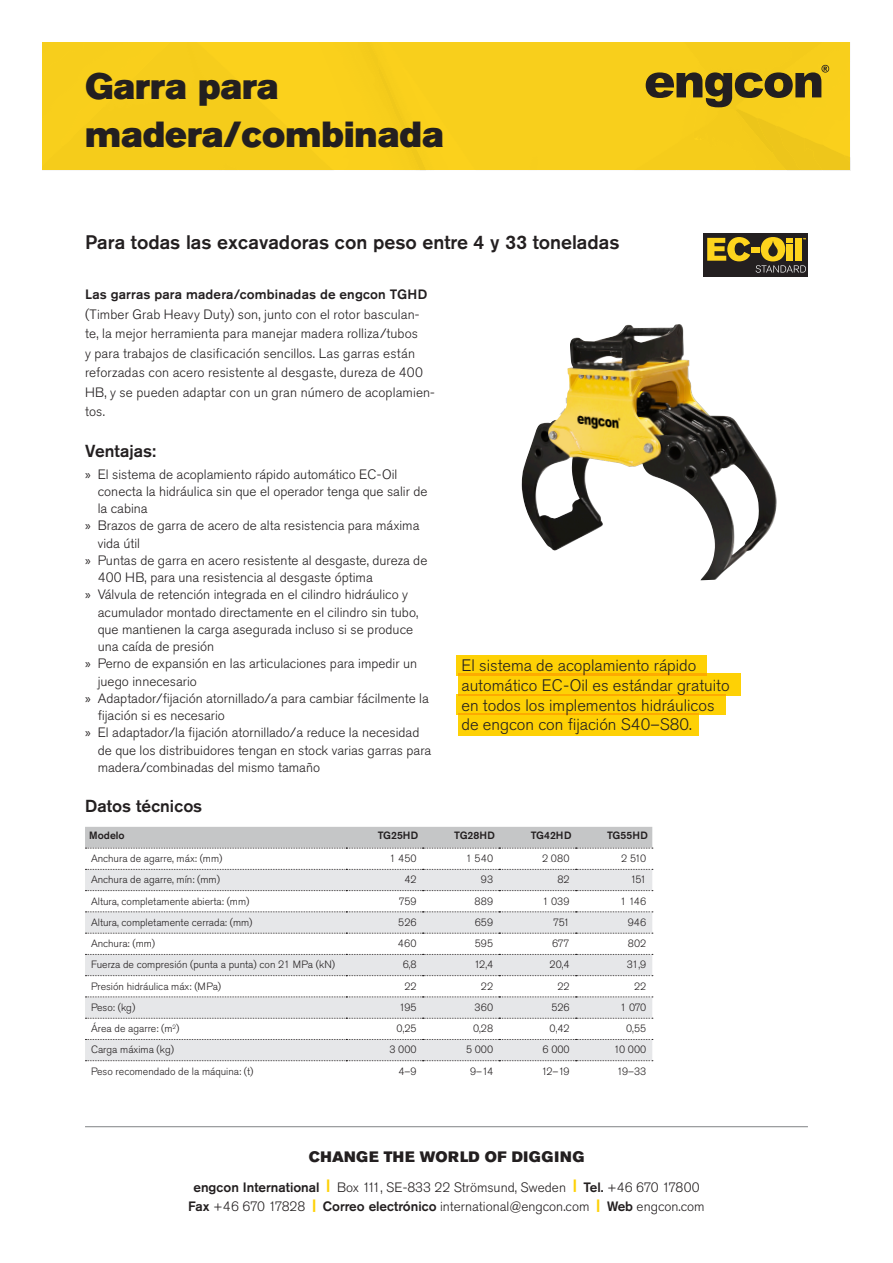
<style>
.page{position:relative;width:893px;height:1263px;background:#fff}
.page>*{position:absolute;margin:0;border:0;box-sizing:border-box;transform-origin:0 0}
.Product_heading{font:36px/48px "Akzidenz Grotesk Pro Super";color:#231f20}
.t1{font:500 19.5px "Akzidenz Grotesk Pro";color:#231f20}
.t2{font:500 17.25px "Akzidenz Grotesk Pro";color:#231f20}
.t3{font:300 16.5px/19.8px "Akzidenz Grotesk Pro";color:#231f20}
.t4{font:15px "Akzidenz Grotesk Pro Super";letter-spacing:.04em;color:#231f20}
.Brödtext1{font:300 13.5px/17.2px "Akzidenz Grotesk Pro";color:#231f20}
.t5{font:300 10.5px "Akzidenz Grotesk Pro";color:#231f20}
.t6{font:500 10.5px "Akzidenz Grotesk Pro";color:#231f20}
.s1{font-weight:500}
.s2{font-family:"Myriad Pro";font-weight:400}
.s3{font-family:"Akzidenz Grotesk Pro Super";font-weight:400;color:#fed105}
</style>
<div class="page">
<div style="left:43px;top:43px;width:807px;height:128px;background:#f8cf1c"></div>
<hr style="left:85px;top:1126px;width:723px;height:1px;background:#808285">
<img style="left:522px;top:324px;width:255px;height:256px">
<div style="left:457px;top:655px;width:250px;height:20px;background:#fed105"></div>
<div style="left:458px;top:673px;width:283px;height:23px;background:#fed105"></div>
<div style="left:458px;top:713px;width:240px;height:23px;background:#fed105"></div>
<div style="left:457px;top:695px;width:269px;height:20px;background:#fed105"></div>
<div style="left:703px;top:234px;width:105px;height:43px;background:#231f20"></div>
<svg style="left:707px;top:237px;width:43px;height:24px"></svg>
<div style="left:751px;top:248px;width:8px;height:5px;background:#fed41d"></div>
<svg style="left:756px;top:237px;width:50px;height:36px"></svg>
<svg style="left:85px;top:870px;width:567px;height:190px;fill:#e6e7e9"></svg>
<svg style="left:85px;top:827px;width:568px;height:22px;background:#c4c4c5"></svg>
<svg style="left:85px;top:869px;width:568px;height:1px"></svg>
<svg style="left:85px;top:890px;width:568px;height:1px"></svg>
<svg style="left:85px;top:911px;width:568px;height:1px"></svg>
<svg style="left:85px;top:933px;width:568px;height:1px"></svg>
<svg style="left:85px;top:954px;width:568px;height:1px"></svg>
<svg style="left:85px;top:975px;width:568px;height:1px"></svg>
<svg style="left:85px;top:996px;width:568px;height:1px"></svg>
<svg style="left:85px;top:1018px;width:568px;height:1px"></svg>
<svg style="left:85px;top:1039px;width:568px;height:1px"></svg>
<svg style="left:85px;top:1060px;width:568px;height:1px"></svg>
<p class="Product_heading" style="left:85px;top:63px;width:360px">Garra para madera/combinada</p>
<h1 class="t1" style="left:85px;top:229px;width:536px">Para todas las excavadoras con peso entre 4 y 33 toneladas</h1>
<p class="Brödtext1" style="left:85px;top:285px;width:351px;line-height:19.5px"><span class="s1">Las garras para madera/combinadas de engcon TGHD </span>(Timber Grab Heavy Duty) son, junto con el rotor basculan&shy;te, la mejor herramienta para manejar madera rolliza/tubos<br>y para trabajos de clasificación sencillos. Las garras están reforzadas con acero resistente al desgaste, dureza de 400<br>HB, y se pueden adaptar con un gran número de acoplamien&shy;tos.</p>
<h2 class="t2" style="left:85px;top:440px;width:73px">Ventajas:</h2>
<p class="Brödtext1" style="left:98px;top:465px;width:331px;text-indent:-13px"><span class="s2">»</span> El sistema de acoplamiento rápido automático EC-Oil conecta la hidráulica sin que el operador tenga que salir de la cabina</p>
<p class="Brödtext1" style="left:98px;top:517px;width:323px;text-indent:-13px"><span class="s2">»</span> Brazos de garra de acero de alta resistencia para máxima vida útil</p>
<p class="Brödtext1" style="left:98px;top:551px;width:331px;text-indent:-13px"><span class="s2">»</span> Puntas de garra en acero resistente al desgaste, dureza de<br>400 HB, para una resistencia al desgaste óptima</p>
<p class="Brödtext1" style="left:98px;top:586px;width:322px;text-indent:-13px"><span class="s2">»</span> Válvula de retención integrada en el cilindro hidráulico y acumulador montado directamente en el cilindro sin tubo, que mantienen la carga asegurada incluso si se produce una caída de presión</p>
<p class="Brödtext1" style="left:98px;top:655px;width:321px;text-indent:-13px"><span class="s2">»</span> Perno de expansión en las articulaciones para impedir un juego innecesario</p>
<p class="Brödtext1" style="left:98px;top:689px;width:333px;text-indent:-13px"><span class="s2">»</span> Adaptador/fijación atornillado/a para cambiar fácilmente la fijación si es necesario</p>
<p class="Brödtext1" style="left:98px;top:724px;width:335px;text-indent:-13px"><span class="s2">»</span> El adaptador/la fijación atornillado/a reduce la necesidad de que los distribuidores tengan en stock varias garras para madera/combinadas del mismo tamaño</p>
<h2 class="t2" style="left:85px;top:795px;width:119px">Datos técnicos</h2>
<p class="t3" style="left:461px;top:655px;width:270px">El sistema de acoplamiento rápido automático EC-Oil es estándar gratuito en todos los implementos hidráulicos de engcon con fijación S40–S80.</p>
<p class="t6" style="left:89px;top:828px;width:37px">Modelo</p>
<p class="t6" style="left:378px;top:828px;width:42px">TG25HD</p>
<p class="t6" style="left:454px;top:828px;width:42px">TG28HD</p>
<p class="t6" style="left:531px;top:828px;width:42px">TG42HD</p>
<p class="t6" style="left:607px;top:828px;width:42px">TG55HD</p>
<p class="t5" style="left:91px;top:851px;width:133px">Anchura de agarre, máx: (mm)</p>
<p class="t5" style="left:389px;top:851px;width:29px">1 450</p>
<p class="t5" style="left:466px;top:851px;width:29px">1 540</p>
<p class="t5" style="left:542px;top:851px;width:29px">2 080</p>
<p class="t5" style="left:621px;top:851px;width:27px">2 510</p>
<p class="t5" style="left:91px;top:873px;width:130px">Anchura de agarre, mín: (mm)</p>
<p class="t5" style="left:404px;top:873px;width:14px">42</p>
<p class="t5" style="left:481px;top:873px;width:14px">93</p>
<p class="t5" style="left:557px;top:873px;width:14px">82</p>
<p class="t5" style="left:630px;top:873px;width:17px">151</p>
<p class="t5" style="left:91px;top:894px;width:160px">Altura, completamente abierta: (mm)</p>
<p class="t5" style="left:399px;top:894px;width:19px">759</p>
<p class="t5" style="left:474px;top:894px;width:20px">889</p>
<p class="t5" style="left:542px;top:894px;width:29px">1 039</p>
<p class="t5" style="left:620px;top:894px;width:28px">1 146</p>
<p class="t5" style="left:91px;top:915px;width:163px">Altura, completamente cerrada: (mm)</p>
<p class="t5" style="left:398px;top:915px;width:20px">526</p>
<p class="t5" style="left:475px;top:915px;width:20px">659</p>
<p class="t5" style="left:553px;top:915px;width:18px">751</p>
<p class="t5" style="left:628px;top:915px;width:20px">946</p>
<p class="t5" style="left:91px;top:936px;width:66px">Anchura: (mm)</p>
<p class="t5" style="left:398px;top:936px;width:20px">460</p>
<p class="t5" style="left:475px;top:936px;width:20px">595</p>
<p class="t5" style="left:552px;top:936px;width:19px">677</p>
<p class="t5" style="left:628px;top:936px;width:20px">802</p>
<p class="t5" style="left:91px;top:958px;width:246px">Fuerza de compresión (punta a punta) con 21 MPa (kN)</p>
<p class="t5" style="left:403px;top:958px;width:15px">6,8</p>
<p class="t5" style="left:474px;top:958px;width:20px">12,4</p>
<p class="t5" style="left:550px;top:958px;width:22px">20,4</p>
<p class="t5" style="left:627px;top:958px;width:21px">31,9</p>
<p class="t5" style="left:91px;top:979px;width:132px">Presión hidráulica máx: (MPa)</p>
<p class="t5" style="left:404px;top:979px;width:14px">22</p>
<p class="t5" style="left:481px;top:979px;width:14px">22</p>
<p class="t5" style="left:557px;top:979px;width:14px">22</p>
<p class="t5" style="left:634px;top:979px;width:14px">22</p>
<p class="t5" style="left:91px;top:1000px;width:46px">Peso: (kg)</p>
<p class="t5" style="left:399px;top:1000px;width:19px">195</p>
<p class="t5" style="left:474px;top:1000px;width:20px">360</p>
<p class="t5" style="left:551px;top:1000px;width:20px">526</p>
<p class="t5" style="left:620px;top:1000px;width:28px">1 070</p>
<p class="t5" style="left:91px;top:1021px;width:90px">Área de agarre: (m<sup>2</sup>)</p>
<p class="t5" style="left:397px;top:1021px;width:22px">0,25</p>
<p class="t5" style="left:473px;top:1021px;width:22px">0,28</p>
<p class="t5" style="left:550px;top:1021px;width:22px">0,42</p>
<p class="t5" style="left:626px;top:1021px;width:22px">0,55</p>
<p class="t5" style="left:91px;top:1043px;width:85px">Carga máxima (kg)</p>
<p class="t5" style="left:389px;top:1043px;width:29px">3 000</p>
<p class="t5" style="left:466px;top:1043px;width:29px">5 000</p>
<p class="t5" style="left:543px;top:1043px;width:29px">6 000</p>
<p class="t5" style="left:614px;top:1043px;width:34px">10 000</p>
<p class="t5" style="left:91px;top:1064px;width:164px">Peso recomendado de la máquina: (t)</p>
<p class="t5" style="left:398px;top:1064px;width:20px">4–9</p>
<p class="t5" style="left:470px;top:1064px;width:25px">9–14</p>
<p class="t5" style="left:541px;top:1064px;width:30px">12–19</p>
<p class="t5" style="left:617px;top:1064px;width:31px">19–33</p>
<p class="t4" style="left:309px;top:1146px;width:277px">CHANGE THE WORLD OF DIGGING</p>
<p class="Brödtext1" style="left:188px;top:1177px;width:518px;line-height:19.5px;text-align:center"><span class="s1">engcon International</span> <span class="s3">|</span> Box 111, SE-833 22 Strömsund, Sweden <span class="s3">|</span> <span class="s1">Tel.</span> +46 670 17800<br><span class="s1">Fax</span> +46 670 17828 <span class="s3">|</span> <span class="s1">Correo electrónico</span> international@engcon.com <span class="s3">|</span> <span class="s1">Web</span> engcon.com</p>
</div>
